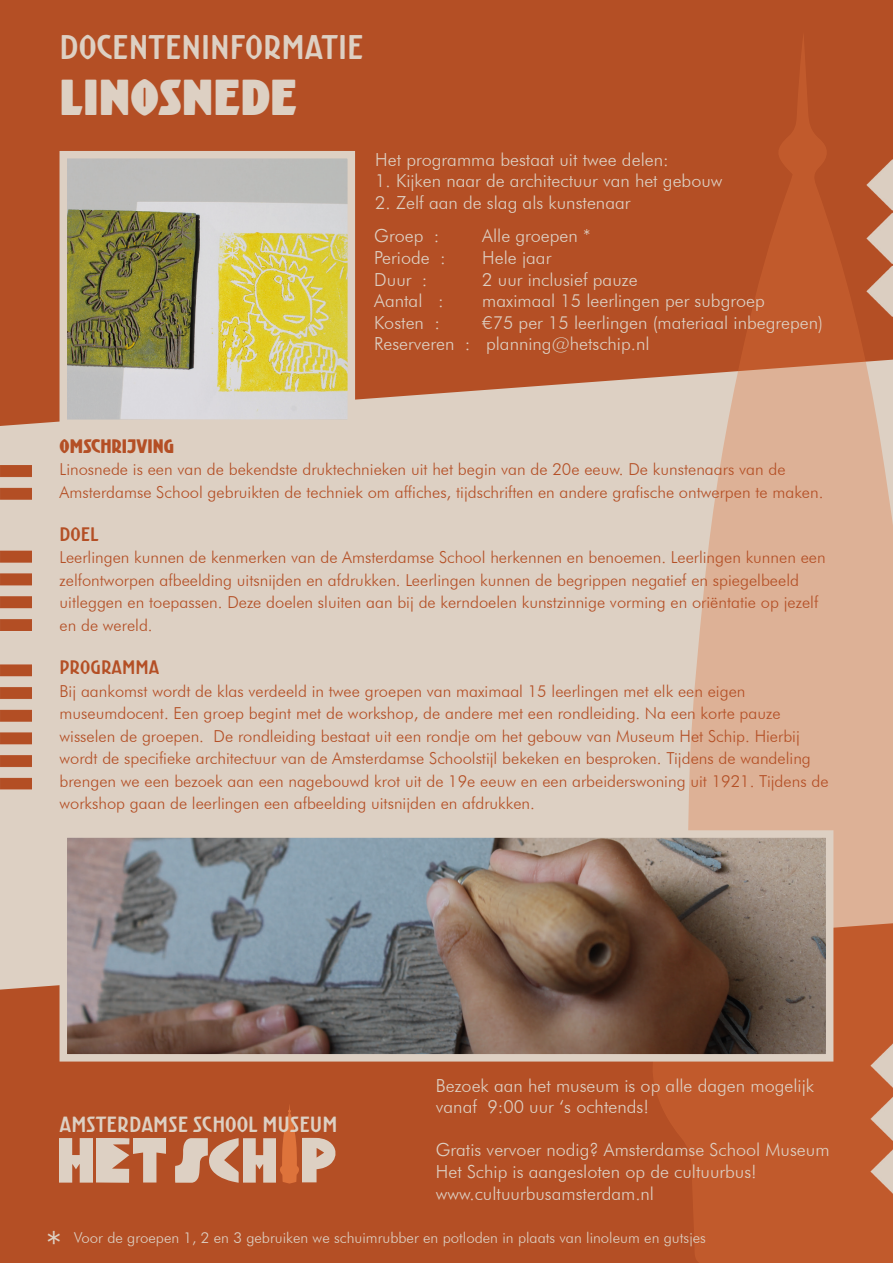
<style>
.page{position:relative;width:893px;height:1263px;background:#fff}
.page>*{position:absolute;margin:0;border:0;box-sizing:border-box;transform-origin:0 0}
.t1{font:900 46.5px "Kurversbrug";color:#ddd0c3}
.t2{font:300 40.5px "Futura BT";color:#ddd0c3}
.t3{font:300 31.5px "Kurversbrug";color:#ddd0c3}
.t4{font:300 20.25px "Kurversbrug";color:#ddd0c3}
.t5{font:300 18px/21.6px "Futura BT";color:#ddd0c3}
.t6{font:300 18px "Kurversbrug";color:#b44f25}
.t7{font:18px "Kurversbrug";color:#b44f25}
.t8{font:300 16.5px/22.5px "Futura BT";color:#b44f25}
.t9{font:300 15px "Futura BT";color:#ddd0c3}
</style>
<div class="page">
<div style="left:0;top:0;width:893px;height:1095px;background:#ddd0c3"></div>
<div style="left:0;top:0;width:893px;height:423px;background:#b44f25"></div>
<div style="left:0;top:985px;width:651px;height:278px;background:#b44f25"></div>
<svg style="left:651px;top:32px;width:242px;height:1231px;background:#cb8664"></svg>
<img style="left:850px;top:113px;width:43px;height:251px">
<img style="left:0;top:664px;width:32px;height:126px">
<img style="left:0;top:394px;width:43px;height:106px">
<img style="left:0;top:550px;width:32px;height:81px">
<img style="left:69px;top:160px;width:277px;height:258px">
<div style="left:60px;top:151px;width:295px;height:276px;border:8px solid #ddd0c3"></div>
<svg style="left:60px;top:1138px;width:106px;height:44px;background:#d1ab96"></svg>
<svg style="left:175px;top:1103px;width:160px;height:80px;background:#c37a58"></svg>
<img style="left:69px;top:839px;width:755px;height:213px">
<div style="left:60px;top:830px;width:773px;height:231px;border:8px solid #ddd0c3"></div>
<img style="left:854px;top:993px;width:39px;height:251px">
<p class="t3" style="left:60px;top:28px;width:306px">DOCENTENINFORMATIE</p>
<p class="t1" style="left:60px;top:67px;width:239px">LINOSNEDE</p>
<p class="t5" style="left:375px;top:148px;width:295px">Het programma bestaat uit twee delen:</p>
<p class="t5" style="left:375px;top:170px;width:349px">1. Kijken naar de architectuur van het gebouw</p>
<p class="t5" style="left:375px;top:192px;width:257px">2. Zelf aan de slag als kunstenaar</p>
<p class="t5" style="left:374px;top:225px;width:67px">Groep :</p>
<p class="t5" style="left:482px;top:225px;width:110px">Alle groepen *</p>
<p class="t5" style="left:374px;top:247px;width:73px">Periode :</p>
<p class="t5" style="left:482px;top:247px;width:71px">Hele jaar</p>
<p class="t5" style="left:374px;top:268px;width:55px">Duur :</p>
<p class="t5" style="left:482px;top:268px;width:157px">2 uur inclusief pauze</p>
<p class="t5" style="left:374px;top:290px;width:71px">Aantal :</p>
<p class="t5" style="left:482px;top:290px;width:284px">maximaal 15 leerlingen per subgroep</p>
<p class="t5" style="left:374px;top:311px;width:67px">Kosten :</p>
<p class="t5" style="left:482px;top:311px;width:342px">€75 per 15 leerlingen (materiaal inbegrepen)</p>
<p class="t5" style="left:374px;top:333px;width:277px">Reserveren : planning@hetschip.nl</p>
<p class="t7" style="left:60px;top:434px;width:116px">OMSCHRIJVING</p>
<p class="t8" style="left:60px;top:458px;width:765px">Linosnede is een van de bekendste druktechnieken uit het begin van de 20e eeuw. De kunstenaars van de<br>Amsterdamse School gebruikten de techniek om affiches, tijdschriften en andere grafische ontwerpen te maken.</p>
<p class="t6" style="left:60px;top:523px;width:41px">DOEL</p>
<p class="t8" style="left:60px;top:546px;width:768px">Leerlingen kunnen de kenmerken van de Amsterdamse School herkennen en benoemen. Leerlingen kunnen een zelfontworpen afbeelding uitsnijden en afdrukken. Leerlingen kunnen de begrippen negatief en spiegelbeeld uitleggen en toepassen. Deze doelen sluiten aan bij de kerndoelen kunstzinnige vorming en oriëntatie op jezelf en de wereld.</p>
<p class="t6" style="left:60px;top:656px;width:101px">PROGRAMMA</p>
<p class="t8" style="left:60px;top:679px;width:770px">Bij aankomst wordt de klas verdeeld in twee groepen van maximaal 15 leerlingen met elk een eigen museumdocent. Een groep begint met de workshop, de andere met een rondleiding. Na een korte pauze wisselen de groepen. De rondleiding bestaat uit een rondje om het gebouw van Museum Het Schip. Hierbij wordt de specifieke architectuur van de Amsterdamse Schoolstijl bekeken en besproken. Tijdens de wandeling brengen we een bezoek aan een nagebouwd krot uit de 19e eeuw en een arbeiderswoning uit 1921. Tijdens de workshop gaan de leerlingen een afbeelding uitsnijden en afdrukken.</p>
<p class="t4" style="left:60px;top:1112px;width:279px">AMSTERDAMSE SCHOOL MUSEUM</p>
<p class="t5" style="left:436px;top:1074px;width:380px">Bezoek aan het museum is op alle dagen mogelijk vanaf 9:00 uur ‘s ochtends!</p>
<p class="t5" style="left:436px;top:1139px;width:395px">Gratis vervoer nodig? Amsterdamse School Museum<br>Het Schip is aangesloten op de cultuurbus!</p>
<p class="t5" style="left:436px;top:1182px;width:220px">www.cultuurbusamsterdam.nl</p>
<p class="t2" style="left:46px;top:1221px;width:18px">*</p>
<p class="t9" style="left:74px;top:1229px;width:633px">Voor de groepen 1, 2 en 3 gebruiken we schuimrubber en potloden in plaats van linoleum en gutsjes</p>
</div>
